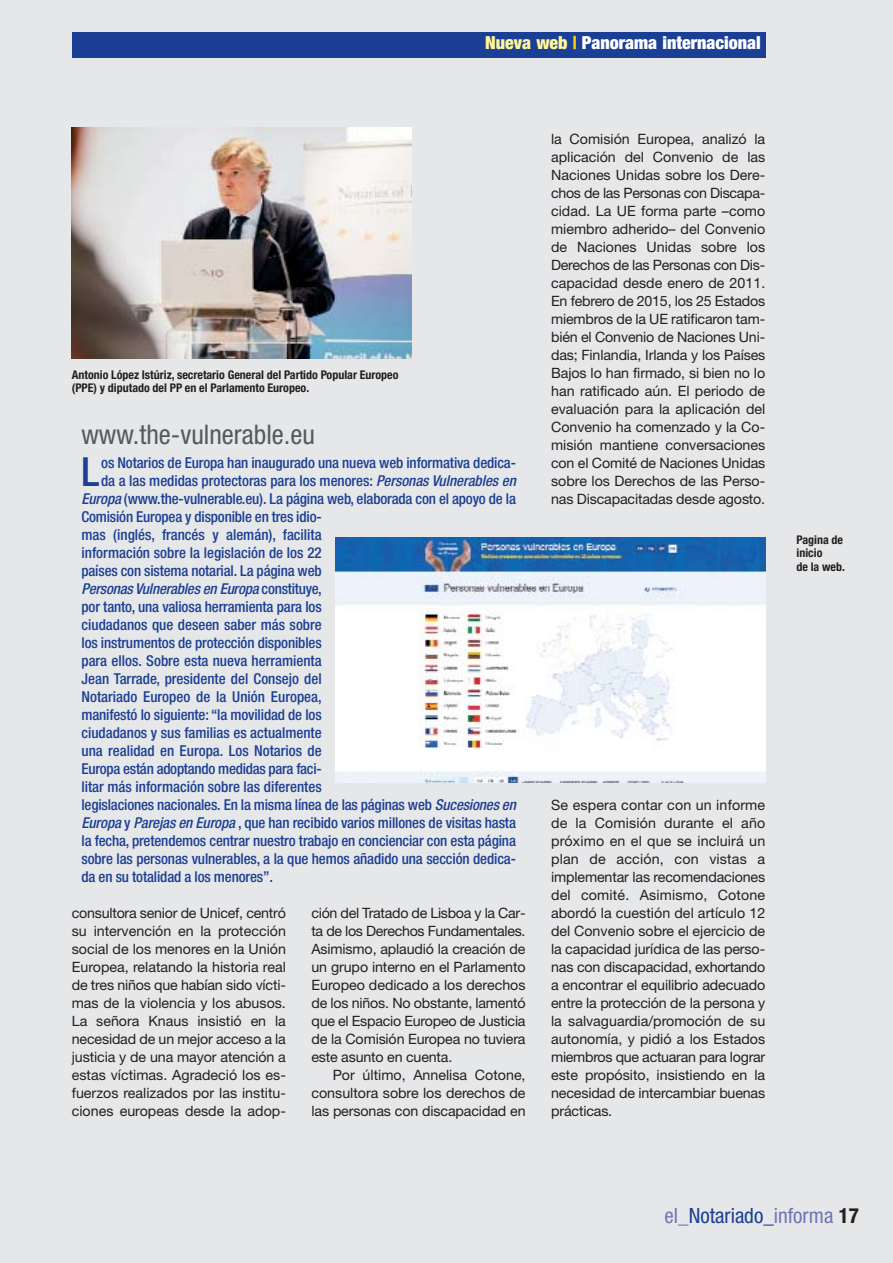
<style>
.page{position:relative;width:893px;height:1263px;background:#e6e7e8}
.page>*{position:absolute;margin:0;border:0;box-sizing:border-box;transform-origin:0 0}
.t1{font:500 condensed 40.2px "Helvetica Neue";color:#1b3f94}
.t2{font:condensed 27px "Helvetica Neue";color:#58595b}
.t3{font:condensed 21px "Helvetica Neue";color:#6f75b4}
.t4{font:900 condensed 18px "Helvetica Neue";color:#fff}
.t5{font:500 condensed 15px "Helvetica Neue";letter-spacing:-.01em;color:#1b3f94}
.t6{font:italic 500 condensed 15px "Helvetica Neue";color:#1b3f94}
.t7{font:14.25px/18px "Helvetica Neue";letter-spacing:-.01em;color:#231f20;text-align:justify}
.t8{font:700 condensed 12px/13.5px "Helvetica Neue";color:#231f20}
.s1{color:#fff799}
.s2{color:#ffcf00}
.s3{font-style:italic}
.s4{font-style:normal}
.s5{color:#1b3f94}
.s6{font-weight:700;color:#231f20}
</style>
<div class="page">
<div style="left:72px;top:32px;width:693px;height:25px;background:#1b3f94"></div>
<img style="left:72px;top:128px;width:339px;height:230px">
<img style="left:335px;top:537px;width:430px;height:246px">
<p class="t4" style="left:485px;top:36px;width:277px"><span class="s1">Nueva web</span> <span class="s2">|</span> Panorama internacional</p>
<p class="t8" style="left:72px;top:369px;width:328px">Antonio López Istúriz, secretario General del Partido Popular Europeo (PPE) y diputado del PP en el Parlamento Europeo.</p>
<p class="t2" style="left:81px;top:424px;width:235px">www.the-vulnerable.eu</p>
<p class="t1" style="left:81px;top:457px;width:19px">L</p>
<p class="t5" style="left:101px;top:457px;width:416px">os Notarios de Europa han inaugurado una nueva web informativa dedica-</p>
<p class="t5" style="left:101px;top:475px;width:419px">da a las medidas protectoras para los menores: <span class="s3">Personas Vulnerables en</span></p>
<p class="t5" style="left:81px;top:493px;width:436px"><span class="s3">Europa</span>(www.the-vulnerable.eu). La página web, elaborada con el apoyo de la</p>
<p class="t5" style="left:81px;top:511px;width:242px">Comisión Europea y disponible en tres idio-</p>
<p class="t5" style="left:81px;top:529px;width:242px">mas (inglés, francés y alemán), facilita</p>
<p class="t5" style="left:81px;top:547px;width:242px">información sobre la legislación de los 22</p>
<p class="t5" style="left:81px;top:565px;width:242px">países con sistema notarial. La página web</p>
<p class="t6" style="left:81px;top:583px;width:242px">Personas Vulnerables en Europa <span class="s4">c o n s t i t u y e,</span></p>
<p class="t5" style="left:81px;top:601px;width:242px">por tanto, una valiosa herramienta para los</p>
<p class="t5" style="left:81px;top:619px;width:242px">ciudadanos que deseen saber más sobre</p>
<p class="t5" style="left:81px;top:637px;width:242px">los instrumentos de protección disponibles</p>
<p class="t5" style="left:81px;top:655px;width:242px">para ellos. Sobre esta nueva herramienta</p>
<p class="t5" style="left:81px;top:673px;width:242px">Jean Tarrade, presidente del Consejo del</p>
<p class="t5" style="left:81px;top:691px;width:242px">Notariado Europeo de la Unión Europea,</p>
<p class="t5" style="left:81px;top:709px;width:242px">manifestó lo siguiente: “la movilidad de los</p>
<p class="t5" style="left:81px;top:727px;width:242px">ciudadanos y sus familias es actualmente</p>
<p class="t5" style="left:81px;top:745px;width:242px">una realidad en Europa. Los Notarios de</p>
<p class="t5" style="left:81px;top:763px;width:242px">Europa están adoptando medidas para faci-</p>
<p class="t5" style="left:81px;top:781px;width:242px">litar más información sobre las diferentes</p>
<p class="t5" style="left:81px;top:799px;width:439px">legislaciones nacionales. En la misma línea de las páginas web <span class="s3">Sucesiones en</span></p>
<p class="t5" style="left:81px;top:817px;width:436px"><span class="s3">Europa</span>y <span class="s3">Parejas en Europa</span>, que han recibido varios millones de visitas hasta</p>
<p class="t5" style="left:81px;top:835px;width:436px">la fecha, pretendemos centrar nuestro trabajo en concienciar con esta página</p>
<p class="t5" style="left:81px;top:853px;width:436px">sobre las personas vulnerables, a la que hemos añadido una sección dedica-</p>
<p class="t5" style="left:81px;top:871px;width:193px">da en su totalidad a los menores”.</p>
<p class="t7" style="left:72px;top:905px;width:216px">consultora senior de Unicef, centró su intervención en la protección social de los menores en la Unión Europea, relatando la historia real de tres niños que habían sido vícti&shy;mas de la violencia y los abusos.<br>La señora Knaus insistió en la necesidad de un mejor acceso a la justicia y de una mayor atención a estas víctimas. Agradeció los es&shy;fuerzos realizados por las institu&shy;ciones europeas desde la adop-</p>
<p class="t7" style="left:311px;top:905px;width:216px">ción del Tratado de Lisboa y la Car-</p>
<p class="t7" style="left:311px;top:923px;width:216px">ta de los Derechos Fundamentales.</p>
<p class="t7" style="left:311px;top:941px;width:216px">Asimismo, aplaudió la creación de</p>
<p class="t7" style="left:311px;top:959px;width:216px">un grupo interno en el Parlamento</p>
<p class="t7" style="left:311px;top:977px;width:216px">Europeo dedicado a los derechos</p>
<p class="t7" style="left:311px;top:995px;width:216px">de los niños. No obstante, lamentó</p>
<p class="t7" style="left:311px;top:1013px;width:216px">que el Espacio Europeo de Justicia</p>
<p class="t7" style="left:311px;top:1031px;width:216px">de la Comisión Europea no tuviera</p>
<p class="t7" style="left:311px;top:1049px;width:142px">este asunto en cuenta.</p>
<p class="t7" style="left:333px;top:1067px;width:194px">Por último, Annelisa Cotone,</p>
<p class="t7" style="left:311px;top:1085px;width:216px">consultora sobre los derechos de</p>
<p class="t7" style="left:311px;top:1103px;width:216px">las personas con discapacidad en</p>
<p class="t7" style="left:551px;top:131px;width:216px">la Comisión Europea, analizó la aplicación del Convenio de las Naciones Unidas sobre los Dere&shy;chos de las Personas con Discapa&shy;cidad. La UE forma parte –como miembro adherido– del Convenio de Naciones Unidas sobre los Derechos de las Personas con Dis&shy;capacidad desde enero de 2011.<br>En febrero de 2015, los 25 Estados miembros de la UE ratificaron tam&shy;bién el Convenio de Naciones Uni&shy;das; Finlandia, Irlanda y los Países Bajos lo han firmado, si bien no lo han ratificado aún. El periodo de evaluación para la aplicación del Convenio ha comenzado y la Co&shy;misión mantiene conversaciones con el Comité de Naciones Unidas sobre los Derechos de las Perso&shy;nas Discapacitadas desde agosto.</p>
<p class="t7" style="left:551px;top:798px;width:216px">Se espera contar con un informe de la Comisión durante el año próximo en el que se incluirá un plan de acción, con vistas a implementar las recomendaciones del comité. Asimismo, Cotone abordó la cuestión del artículo 12 del Convenio sobre el ejercicio de la capacidad jurídica de las perso&shy;nas con discapacidad, exhortando a encontrar el equilibrio adecuado entre la protección de la persona y la salvaguardia/promoción de su autonomía, y pidió a los Estados miembros que actuaran para lograr este propósito, insistiendo en la necesidad de intercambiar buenas prácticas.</p>
<p class="t8" style="left:796px;top:534px;width:50px">Pagina de inicio<br>de la web.</p>
<p class="t3" style="left:665px;top:1208px;width:196px">el_<span class="s5">Notariado_</span>informa <span class="s6">17</span></p>
</div>
